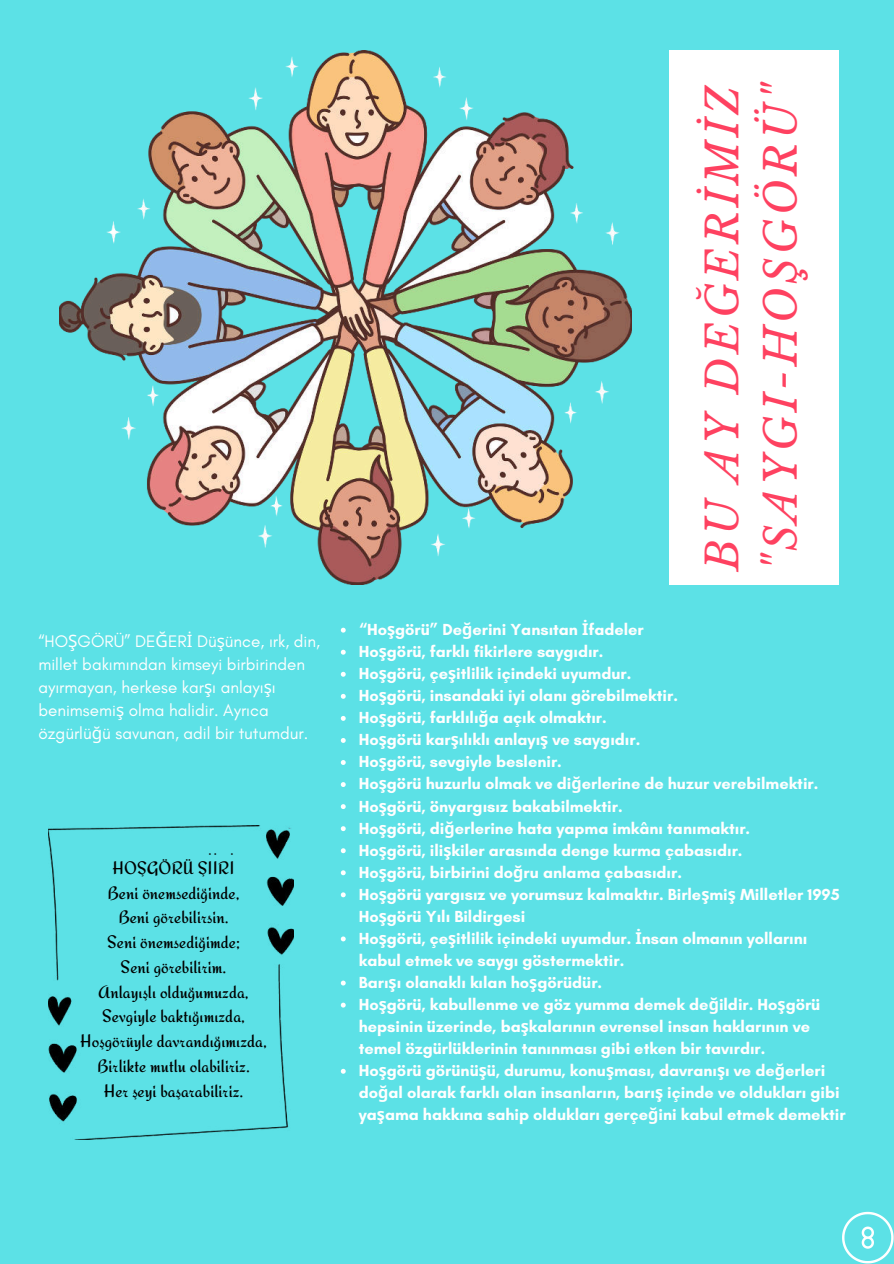
<style>
.page{position:relative;width:894px;height:1264px;background:#fff}
.page>*{position:absolute;margin:0;border:0;box-sizing:border-box;transform-origin:0 0}
.t1{font:italic 43.2px/58.5px "Libre Baskerville";letter-spacing:.09em;color:#fe4160}
.t2{font:18px/24.8px "Redressed";color:#000;text-align:center}
.t3{font:16.95px/23px "Glacial Indifference";color:#fff}
.t4{font:700 16.35px/22px "Glacial Indifference";color:#fff}
.s1{font-family:"Noto Sans"}
</style>
<div class="page">
<div style="left:0;top:0;width:893px;height:1263px;background:#5ce1e6"></div>
<img style="left:59px;top:50px;width:572px;height:534px">
<div style="left:669px;top:50px;width:169px;height:534px;background:#fff"></div>
<img style="left:48px;top:825px;width:246px;height:314px">
<svg style="left:842px;top:1211px;width:51px;height:52px"></svg>
<svg style="left:341px;top:627px;width:4px;height:5px"></svg>
<svg style="left:341px;top:649px;width:4px;height:5px"></svg>
<svg style="left:341px;top:671px;width:4px;height:5px"></svg>
<svg style="left:341px;top:694px;width:4px;height:4px"></svg>
<svg style="left:341px;top:716px;width:4px;height:4px"></svg>
<svg style="left:341px;top:738px;width:4px;height:5px"></svg>
<svg style="left:341px;top:760px;width:4px;height:5px"></svg>
<svg style="left:341px;top:782px;width:4px;height:5px"></svg>
<svg style="left:341px;top:804px;width:4px;height:5px"></svg>
<svg style="left:341px;top:826px;width:4px;height:5px"></svg>
<svg style="left:341px;top:848px;width:4px;height:5px"></svg>
<svg style="left:341px;top:870px;width:4px;height:5px"></svg>
<svg style="left:341px;top:892px;width:4px;height:5px"></svg>
<svg style="left:341px;top:936px;width:4px;height:5px"></svg>
<svg style="left:341px;top:980px;width:4px;height:5px"></svg>
<svg style="left:341px;top:1002px;width:4px;height:5px"></svg>
<svg style="left:341px;top:1068px;width:4px;height:5px"></svg>
<p class="t3" style="left:38px;top:629px;width:283px">“HO<span class="s1">Ş</span>GÖRÜ” DE<span class="s1">Ğ</span>ER<span class="s1">İ</span> Dü<span class="s1">ş</span>ünce, ırk, din, millet bakımından kimseyi birbirinden ayırmayan, herkese kar<span class="s1">ş</span>ı anlayı<span class="s1">ş</span>ı benimsemi<span class="s1">ş</span> olma halidir. Ayrıca özgürlü<span class="s1">ğ</span>ü savunan, adil bir tutumdur.</p>
<p class="t2" style="left:80px;top:853px;width:188px">HOŞGÖRÜ ŞİİRİ<br>Beni önemsediğinde,<br>Beni görebilirsin.<br>Seni önemsediğimde;<br>Seni görebilirim.<br>Anlayışlı olduğumuzda,<br>Sevgiyle baktığımızda,<br>Hoşgörüyle davrandığımızda,<br>Birlikte mutlu olabiliriz.<br>Her şeyi başarabiliriz.</p>
<h1 class="t1" style="left:693px;top:570px;width:490px;rotate:-90deg">BU AY DEĞERİMİZ "SAYGI-HOŞGÖRÜ"</h1>
<p class="t4" style="left:358px;top:618px;width:488px">“Ho<span class="s1">ş</span>görü” De<span class="s1">ğ</span>erini Yansıtan <span class="s1">İ</span>fadeler<br>Ho<span class="s1">ş</span>görü, farklı fikirlere saygıdır.<br>Ho<span class="s1">ş</span>görü, çe<span class="s1">ş</span>itlilik içindeki uyumdur.<br>Ho<span class="s1">ş</span>görü, insandaki iyi olanı görebilmektir.<br>Ho<span class="s1">ş</span>görü, farklılı<span class="s1">ğ</span>a açık olmaktır.<br>Ho<span class="s1">ş</span>görü kar<span class="s1">ş</span>ılıklı anlayı<span class="s1">ş</span> ve saygıdır.<br>Ho<span class="s1">ş</span>görü, sevgiyle beslenir.<br>Ho<span class="s1">ş</span>görü huzurlu olmak ve di<span class="s1">ğ</span>erlerine de huzur verebilmektir.<br>Ho<span class="s1">ş</span>görü, önyargısız bakabilmektir.<br>Ho<span class="s1">ş</span>görü, di<span class="s1">ğ</span>erlerine hata yapma imkânı tanımaktır.<br>Ho<span class="s1">ş</span>görü, ili<span class="s1">ş</span>kiler arasında denge kurma çabasıdır.<br>Ho<span class="s1">ş</span>görü, birbirini do<span class="s1">ğ</span>ru anlama çabasıdır.<br>Ho<span class="s1">ş</span>görü yargısız ve yorumsuz kalmaktır. Birle<span class="s1">ş</span>mi<span class="s1">ş</span> Milletler 1995<br>Ho<span class="s1">ş</span>görü Yılı Bildirgesi<br>Ho<span class="s1">ş</span>görü, çe<span class="s1">ş</span>itlilik içindeki uyumdur. <span class="s1">İ</span>nsan olmanın yollarını kabul etmek ve saygı göstermektir.<br>Barı<span class="s1">ş</span>ı olanaklı kılan ho<span class="s1">ş</span>görüdür.<br>Ho<span class="s1">ş</span>görü, kabullenme ve göz yumma demek de<span class="s1">ğ</span>ildir. Ho<span class="s1">ş</span>görü hepsinin üzerinde, ba<span class="s1">ş</span>kalarının evrensel insan haklarının ve temel özgürlüklerinin tanınması gibi etken bir tavırdır.<br>Ho<span class="s1">ş</span>görü görünü<span class="s1">ş</span>ü, durumu, konu<span class="s1">ş</span>ması, davranı<span class="s1">ş</span>ı ve de<span class="s1">ğ</span>erleri do<span class="s1">ğ</span>al olarak farklı olan insanların, barı<span class="s1">ş</span> içinde ve oldukları gibi ya<span class="s1">ş</span>ama hakkına sahip oldukları gerçe<span class="s1">ğ</span>ini kabul etmek demektir</p>
</div>
